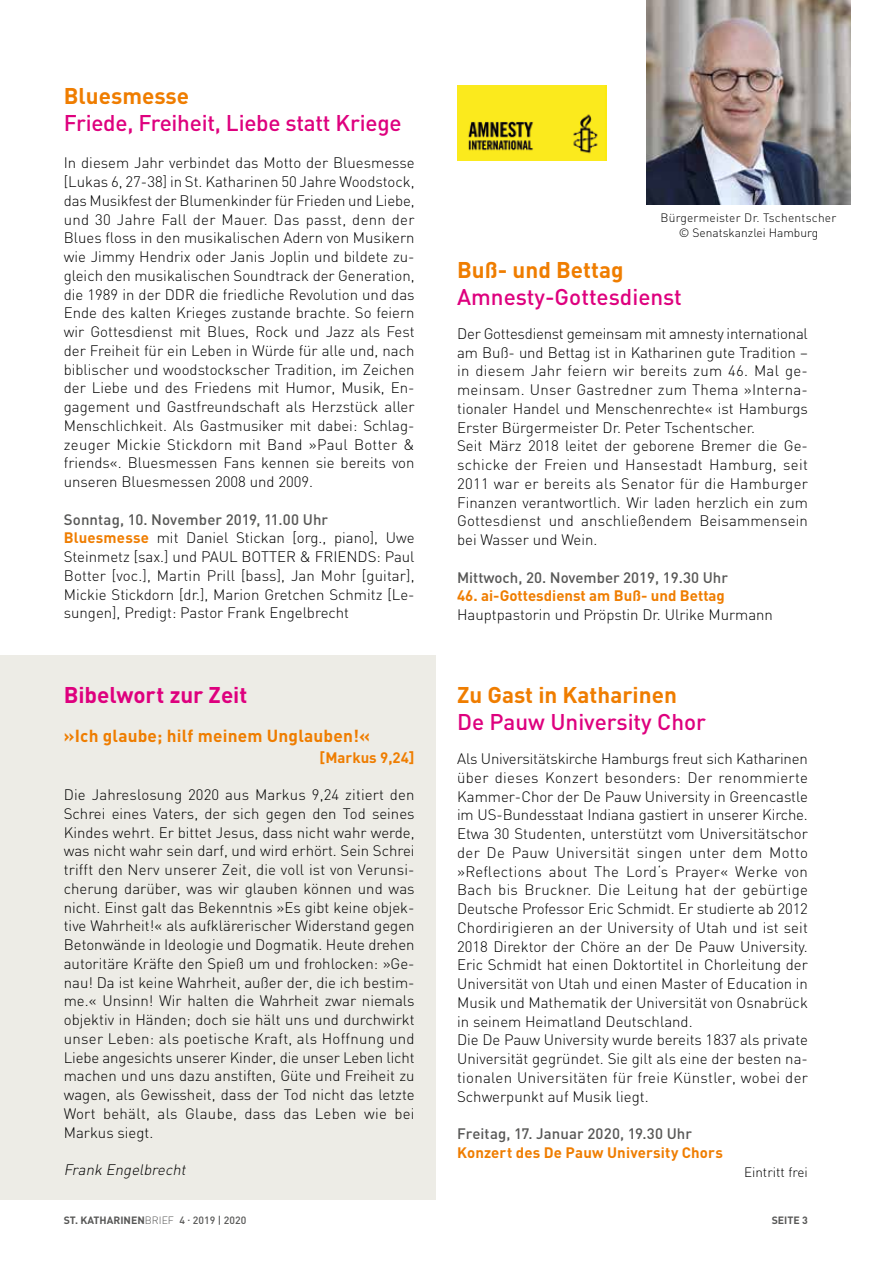
<style>
.page{position:relative;width:893px;height:1263px;background:#fff}
.page>*{position:absolute;margin:0;border:0;box-sizing:border-box;transform-origin:0 0}
.t1{font:500 22.5px "DIN";letter-spacing:-.01em;color:#de007e}
.t2{font:700 22.5px "DIN";color:#ef7d00}
.t3{font:700 22.5px "DIN";letter-spacing:-.005em;color:#de007e}
.t4{font:700 17.25px "DIN";letter-spacing:.01em;color:#ef7d00}
.t5{font:300 15px/18.8px "DIN";color:#000}
.t6{font:700 15px "DIN";color:#ef7d00}
.t7{font:500 15px "DIN";color:#575756}
.t8{font:italic 300 15px "DIN";color:#000}
.t9{font:300 13.5px "DIN";color:#000}
.t10{font:300 12px/15px "DIN";letter-spacing:.01em;color:#000;text-align:center}
.t11{font:700 10.5px "DIN";color:#575756}
.s1{font-weight:500;color:#575756}
.s2{font-weight:700;color:#ef7d00}
.s3{font-weight:300}
.s4{font-weight:500}
</style>
<div class="page">
<div style="left:0;top:655px;width:436px;height:544px;background:#edece6"></div>
<img style="left:646px;top:0;width:204px;height:204px">
<img style="left:457px;top:85px;width:149px;height:75px">
<h1 class="t2" style="left:64px;top:81px;width:127px">Bluesmesse</h1>
<h1 class="t1" style="left:64px;top:108px;width:339px">Friede, Freiheit, Liebe statt Kriege</h1>
<p class="t5" style="left:64px;top:153px;width:352px;text-align:justify">In diesem Jahr verbindet das Motto der Bluesmesse [Lukas 6, 27-38] in St. Katharinen 50 Jahre Woodstock, das Musikfest der Blumenkinder für Frieden und Liebe, und 30 Jahre Fall der Mauer. Das passt, denn der Blues floss in den musikalischen Adern von Musikern wie Jimmy Hendrix oder Janis Joplin und bildete zu&shy;gleich den musikalischen Soundtrack der Generation, die 1989 in der DDR die friedliche Revolution und das Ende des kalten Krieges zustande brachte. So feiern wir Gottesdienst mit Blues, Rock und Jazz als Fest der Freiheit für ein Leben in Würde für alle und, nach biblischer und woodstockscher Tradition, im Zeichen der Liebe und des Friedens mit Humor, Musik, En&shy;gagement und Gastfreundschaft als Herzstück aller Menschlichkeit. Als Gastmusiker mit dabei: Schlag&shy;zeuger Mickie Stickdorn mit Band »Paul Botter &amp; friends«. Bluesmessen Fans kennen sie bereits von unseren Bluesmessen 2008 und 2009.</p>
<p class="t5" style="left:64px;top:510px;width:352px"><span class="s1">Sonntag, 10. November 2019, 11.00 Uhr </span><span class="s2">Bluesmesse</span> mit Daniel Stickan [org., piano], Uwe Steinmetz [sax.] und PAUL BOTTER &amp; FRIENDS: Paul Botter [voc.], Martin Prill [bass], Jan Mohr [guitar], Mickie Stickdorn [dr.], Marion Gretchen Schmitz [Le&shy;sungen], Predigt: Pastor Frank Engelbrecht</p>
<h1 class="t3" style="left:64px;top:680px;width:185px">Bibelwort zur Zeit</h1>
<p class="t4" style="left:64px;top:724px;width:308px">»Ich glaube; hilf meinem Unglauben!«</p>
<p class="t6" style="left:320px;top:747px;width:96px">[Markus 9,24]</p>
<p class="t5" style="left:64px;top:785px;width:352px;text-align:justify">Die Jahreslosung 2020 aus Markus 9,24 zitiert den Schrei eines Vaters, der sich gegen den Tod seines Kindes wehrt. Er bittet Jesus, dass nicht wahr werde, was nicht wahr sein darf, und wird erhört. Sein Schrei trifft den Nerv unserer Zeit, die voll ist von Verunsi&shy;cherung darüber, was wir glauben können und was nicht. Einst galt das Bekenntnis »Es gibt keine objek&shy;tive Wahrheit!« als aufklärerischer Widerstand gegen Betonwände in Ideologie und Dogmatik. Heute drehen autoritäre Kräfte den Spieß um und frohlocken: »Ge&shy;nau! Da ist keine Wahrheit, außer der, die ich bestim&shy;me.« Unsinn! Wir halten die Wahrheit zwar niemals objektiv in Händen; doch sie hält uns und durchwirkt unser Leben: als poetische Kraft, als Hoffnung und Liebe angesichts unserer Kinder, die unser Leben licht machen und uns dazu anstiften, Güte und Freiheit zu wagen, als Gewissheit, dass der Tod nicht das letzte Wort behält, als Glaube, dass das Leben wie bei Markus siegt.</p>
<p class="t8" style="left:64px;top:1160px;width:127px">Frank Engelbrecht</p>
<p class="t10" style="left:660px;top:210px;width:177px">Bürgermeister Dr. Tschentscher © Senatskanzlei Hamburg</p>
<h1 class="t2" style="left:457px;top:255px;width:168px">Buß- und Bettag</h1>
<h1 class="t1" style="left:457px;top:283px;width:226px">Amnesty-Gottesdienst</h1>
<p class="t5" style="left:457px;top:324px;width:352px">Der Gottesdienst gemeinsam mit amnesty international am Buß- und Bettag ist in Katharinen gute Tradition – in diesem Jahr feiern wir bereits zum 46. Mal ge&shy;meinsam. Unser Gastredner zum Thema »Interna&shy;tionaler Handel und Menschenrechte« ist Hamburgs Erster Bürgermeister Dr. Peter Tschentscher.<br>Seit März 2018 leitet der geborene Bremer die Ge&shy;schicke der Freien und Hansestadt Hamburg, seit 2011 war er bereits als Senator für die Hamburger Finanzen verantwortlich. Wir laden herzlich ein zum Gottesdienst und anschließendem Beisammensein bei Wasser und Wein.</p>
<p class="t7" style="left:457px;top:568px;width:272px">Mittwoch, 20. November 2019, 19.30 Uhr</p>
<p class="t6" style="left:457px;top:586px;width:269px">46. ai-Gottesdienst am Buß- und Bettag</p>
<p class="t5" style="left:457px;top:605px;width:317px">Hauptpastorin und Pröpstin Dr. Ulrike Murmann</p>
<h1 class="t2" style="left:457px;top:680px;width:221px">Zu Gast in Katharinen</h1>
<h1 class="t1" style="left:457px;top:708px;width:250px">De Pauw University Chor</h1>
<p class="t5" style="left:457px;top:749px;width:352px">Als Universitätskirche Hamburgs freut sich Katharinen über dieses Konzert besonders: Der renommierte Kammer-Chor der De Pauw University in Greencastle im US-Bundesstaat Indiana gastiert in unserer Kirche.<br>Etwa 30 Studenten, unterstützt vom Universitätschor der De Pauw Universität singen unter dem Motto »Reflections about The Lord‘s Prayer« Werke von Bach bis Bruckner. Die Leitung hat der gebürtige Deutsche Professor Eric Schmidt. Er studierte ab 2012<br>Chordirigieren an der University of Utah und ist seit 2018 Direktor der Chöre an der De Pauw University.<br>Eric Schmidt hat einen Doktortitel in Chorleitung der Universität von Utah und einen Master of Education in Musik und Mathematik der Universität von Osnabrück in seinem Heimatland Deutschland.<br>Die De Pauw University wurde bereits 1837 als private Universität gegründet. Sie gilt als eine der besten na&shy;tionalen Universitäten für freie Künstler, wobei der Schwerpunkt auf Musik liegt.</p>
<p class="t7" style="left:457px;top:1124px;width:236px">Freitag, 17. Januar 2020, 19.30 Uhr</p>
<p class="t6" style="left:457px;top:1143px;width:267px">Konzert des De Pauw University Chors</p>
<p class="t9" style="left:744px;top:1163px;width:65px">Eintritt frei</p>
<p class="t11" style="left:64px;top:1214px;width:184px">ST. KATHARINEN<span class="s3">BRIEF</span> <span class="s4">4 </span><sup>.</sup> <span class="s4">2019 | 2020</span></p>
<p class="t11" style="left:772px;top:1214px;width:38px">SEITE 3</p>
</div>
